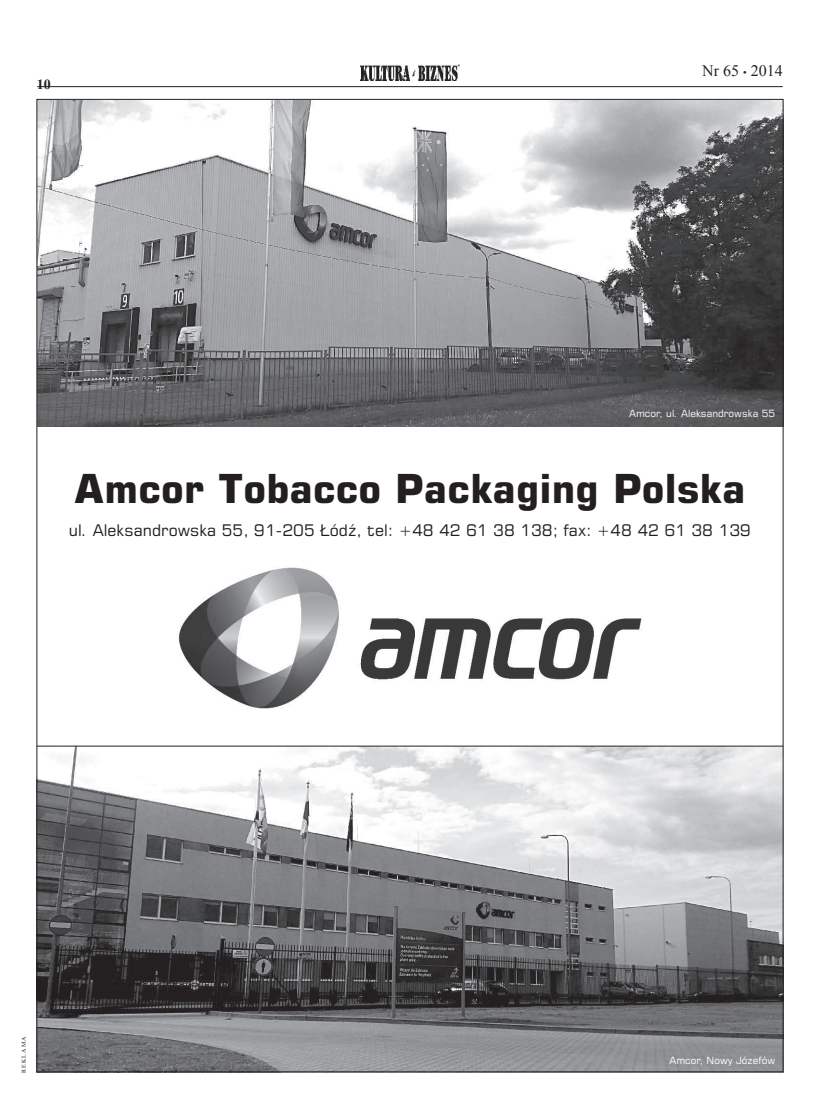
<style>
.page{position:relative;width:820px;height:1106px;background:#fff}
.page>*{position:absolute;margin:0;border:0;box-sizing:border-box;transform-origin:0 0}
.t1{font:700 40px "Euro Ibis EE";color:#231f20}
.t2{font:16px "Euro Ibis EE";color:#231f20}
.t3{font:16px "Times New Roman";color:#231f20}
.t4{font:700 14px "Times New Roman";color:#231f20}
.t5{font:10px "Euro Ibis EE";color:#fff}
.t6{font:6px "Times New Roman";letter-spacing:.2em;color:#231f20}
.s1{font-size:6px}
</style>
<div class="page">
<img style="left:360px;top:65px;width:99px;height:15px">
<hr style="left:37px;top:86px;width:745px;height:1px;background:#231f20">
<img style="left:37px;top:747px;width:745px;height:325px">
<img style="left:39px;top:101px;width:741px;height:325px">
<img style="left:178px;top:567px;width:464px;height:142px">
<hr style="left:37px;top:746px;width:745px;height:1px;background:#231f20">
<p class="t4" style="left:37px;top:74px;width:15px">10</p>
<p class="t3" style="left:702px;top:60px;width:82px">Nr 65 <span class="s1">●</span> 2014</p>
<p class="t5" style="left:628px;top:407px;width:148px">Amcor, ul. Aleksandrowska 55</p>
<h1 class="t1" style="left:74px;top:464px;width:672px">Amcor Tobacco Packaging Polska</h1>
<p class="t2" style="left:69px;top:520px;width:683px">ul. Aleksandrowska 55, 91-205 Łódź, tel: +48 42 61 38 138; fax: +48 42 61 38 139</p>
<p class="t6" style="left:20px;top:1073px;width:38px;rotate:-90deg">REKLAMA</p>
<p class="t5" style="left:669px;top:1054px;width:107px">Amcor, Nowy Józefów</p>
</div>
